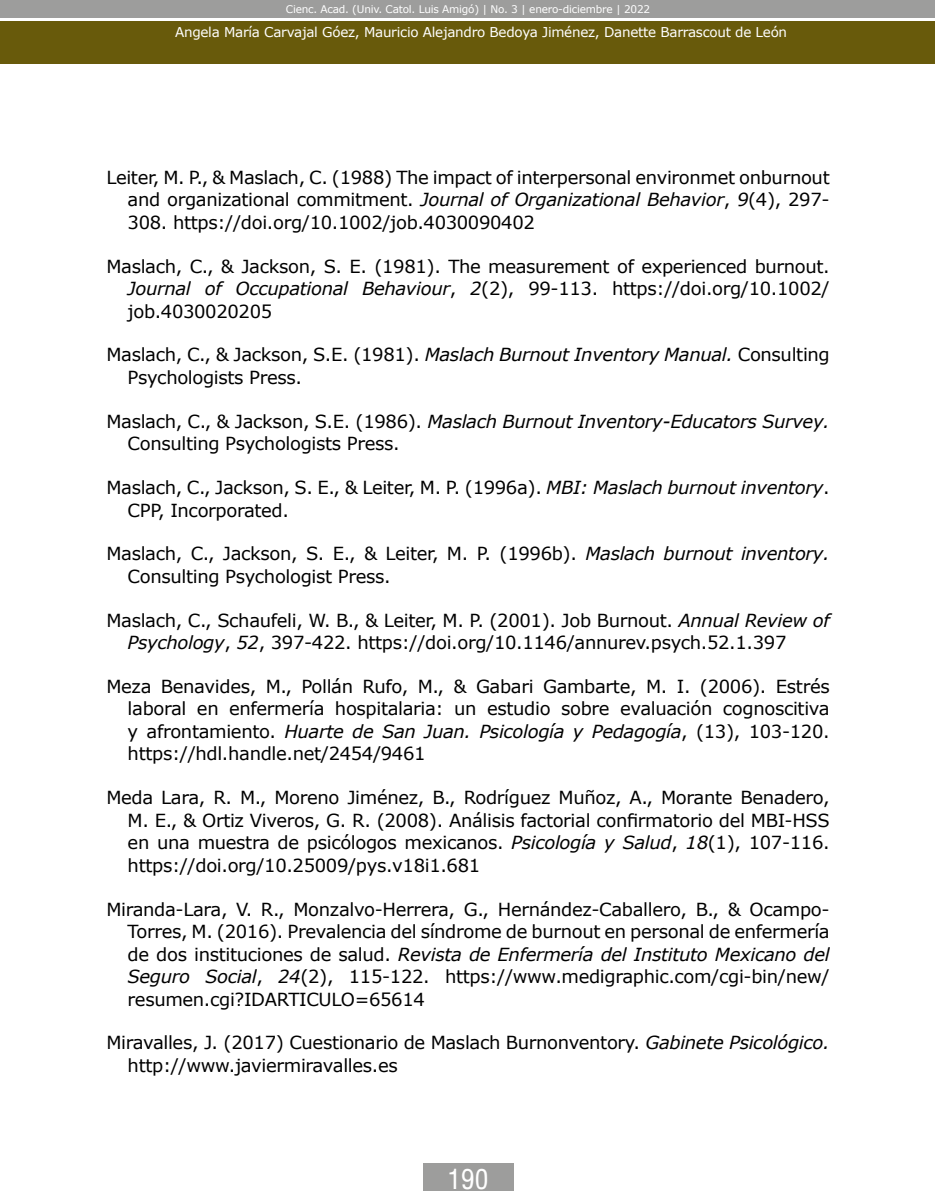
<style>
.page{position:relative;width:936px;height:1191px;background:#fff}
.page>*{position:absolute;margin:0;border:0;box-sizing:border-box;transform-origin:0 0}
.t1{font:27px "Arena Condensed";color:#fff}
.t2{font:18px/22.5px "Verdana";letter-spacing:-.02em;color:#000}
.t3{font:13.5px "Verdana";letter-spacing:-.02em;color:#fff}
.t4{font:10.5px "Verdana";letter-spacing:-.02em;color:#fff}
.s1{font-style:italic}
</style>
<div class="page">
<div style="left:0;top:21px;width:934px;height:43px;background:#685a0b"></div>
<div style="left:0;top:0;width:934px;height:18px;background:#9d9d9c"></div>
<div style="left:423px;top:1163px;width:90px;height:28px;background:#9d9d9c"></div>
<p class="t4" style="left:286px;top:2px;width:366px">Cienc. Acad. (Univ. Catol. Luis Amigó) | No. 3 | enero-diciembre | 2022</p>
<p class="t3" style="left:175px;top:23px;width:613px">Angela María Carvajal Góez, Mauricio Alejandro Bedoya Jiménez, Danette Barrascout de León</p>
<p class="t2" style="left:128px;top:166px;width:703px;text-align:justify;text-indent:-21px">Leiter, M. P., &amp; Maslach, C. (1988) The impact of interpersonal environmet onburnout and organizational commitment. <span class="s1">Journal of Organizational Behavior</span>, <span class="s1">9</span>(4), 297- 308. https://doi.org/10.1002/job.4030090402</p>
<p class="t2" style="left:128px;top:255px;width:703px;text-align:justify;text-indent:-21px">Maslach, C., &amp; Jackson, S. E. (1981). The measurement of experienced burnout.<br><span class="s1">Journal of Occupational Behaviour</span>, <span class="s1">2</span>(2), 99-113. https://doi.org/10.1002/ job.4030020205</p>
<p class="t2" style="left:128px;top:343px;width:703px;text-indent:-21px">Maslach, C., &amp; Jackson, S.E. (1981). <span class="s1">Maslach Burnout Inventory Manual.</span> Consulting<br>Psychologists Press.</p>
<p class="t2" style="left:128px;top:410px;width:703px;text-indent:-21px">Maslach, C., &amp; Jackson, S.E. (1986). <span class="s1">Maslach Burnout Inventory-Educators Survey.<br></span>Consulting Psychologists Press.</p>
<p class="t2" style="left:128px;top:476px;width:703px;text-indent:-21px">Maslach, C., Jackson, S. E., &amp; Leiter, M. P. (1996a). <span class="s1">MBI: Maslach burnout inventory</span>.<br>CPP, Incorporated.</p>
<p class="t2" style="left:128px;top:542px;width:703px;text-indent:-21px">Maslach, C., Jackson, S. E., &amp; Leiter, M. P. (1996b). <span class="s1">Maslach burnout inventory.<br></span>Consulting Psychologist Press.</p>
<p class="t2" style="left:128px;top:608px;width:703px;text-indent:-21px">Maslach, C., Schaufeli, W. B., &amp; Leiter, M. P. (2001). Job Burnout. <span class="s1">Annual Review of<br>Psychology</span>, <span class="s1">52</span>, 397-422. https://doi.org/10.1146/annurev.psych.52.1.397</p>
<p class="t2" style="left:128px;top:675px;width:703px;text-align:justify;text-indent:-21px">Meza Benavides, M., Pollán Rufo, M., &amp; Gabari Gambarte, M. I. (2006). Estrés laboral en enfermería hospitalaria: un estudio sobre evaluación cognoscitiva y afrontamiento. <span class="s1">Huarte de San Juan. Psicología y Pedagogía</span>, (13), 103-120. https://hdl.handle.net/2454/9461</p>
<p class="t2" style="left:128px;top:786px;width:703px;text-align:justify;text-indent:-21px">Meda Lara, R. M., Moreno Jiménez, B., Rodríguez Muñoz, A., Morante Benadero, M. E., &amp; Ortiz Viveros, G. R. (2008). Análisis factorial confirmatorio del MBI-HSS en una muestra de psicólogos mexicanos. <span class="s1">Psicología y Salud</span>, <span class="s1">18</span>(1), 107-116. https://doi.org/10.25009/pys.v18i1.681</p>
<p class="t2" style="left:128px;top:897px;width:703px;text-align:justify;text-indent:-21px">Miranda-Lara, V. R., Monzalvo-Herrera, G., Hernández-Caballero, B., &amp; Ocampo-Torres, M. (2016). Prevalencia del síndrome de burnout en personal de enfermería de dos instituciones de salud. <span class="s1">Revista de Enfermería del Instituto Mexicano del Seguro Social</span>, <span class="s1">24</span>(2), 115-122. https://www.medigraphic.com/cgi-bin/new/ resumen.cgi?IDARTICULO=65614</p>
<p class="t2" style="left:128px;top:1031px;width:703px;text-indent:-21px">Miravalles, J. (2017) Cuestionario de Maslach Burnonventory. <span class="s1">Gabinete Psicológico. </span>http://www.javiermiravalles.es</p>
<h1 class="t1" style="left:447px;top:1163px;width:42px">190</h1>
</div>
